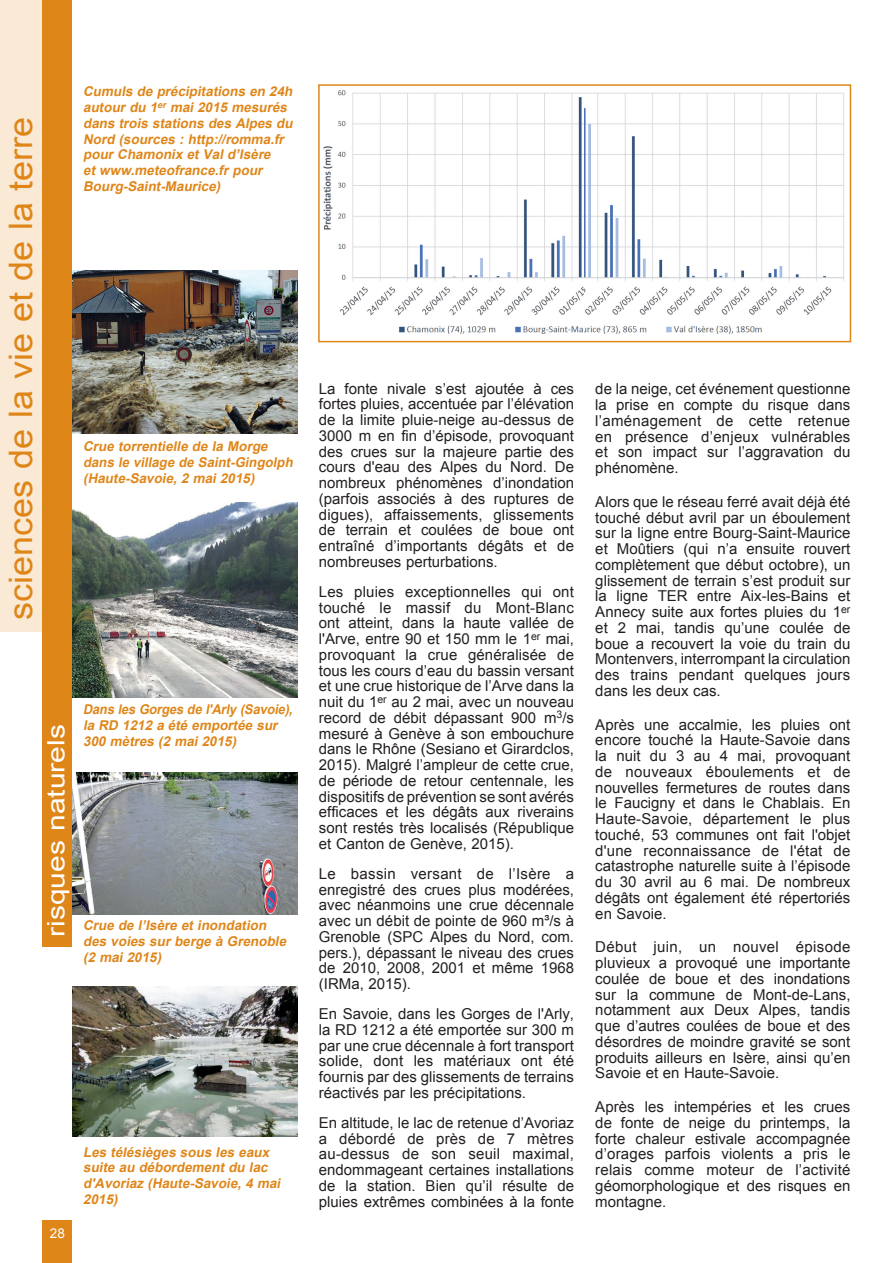
<style>
.page{position:relative;width:893px;height:1263px;background:#fff}
.page>*{position:absolute;margin:0;border:0;box-sizing:border-box;transform-origin:0 0}
.t1{font:32.4px "Arial";color:#df8619;scale:1.11 1}
.t2{font:24px "Arial";color:#fff;scale:1.25 1}
.t3{font:15px/15.8px "Arial";color:#231f20;text-align:justify}
.t4{font:italic 700 13.5px/15.8px "Arial";color:#df8619}
.t5{font:italic 700 13.5px/15.8px "Arial";color:#df8619;scale:.95 1}
.t6{font:13.5px "Arial";color:#fff}
</style>
<div class="page">
<div style="left:43px;top:1220px;width:29px;height:43px;background:#df8619"></div>
<div style="left:0;top:0;width:43px;height:631px;background:#fae9d4"></div>
<div style="left:43px;top:0;width:29px;height:946px;background:#df8619"></div>
<img style="left:72px;top:986px;width:226px;height:151px">
<img style="left:72px;top:773px;width:226px;height:141px">
<img style="left:323px;top:90px;width:521px;height:244px">
<div style="left:318px;top:84px;width:533px;height:258px;border:2px solid #df8619"></div>
<img style="left:72px;top:270px;width:226px;height:163px">
<img style="left:72px;top:503px;width:226px;height:195px">
<h1 class="t1" style="left:0;top:620px;width:455px;rotate:-90deg">sciences de la vie et de la terre</h1>
<p class="t4" style="left:83px;top:84px;width:214px">Cumuls de précipitations en 24h autour du 1<sup>er</sup> mai 2015 mesurés dans trois stations des Alpes du<br>Nord (sources : http://romma.fr pour Chamonix et Val d’Isère<br>et www.meteofrance.fr pour<br>Bourg-Saint-Maurice)</p>
<p class="t4" style="left:83px;top:439px;width:214px">Crue torrentielle de la Morge dans le village de Saint-Gingolph (Haute-Savoie, 2 mai 2015)</p>
<h2 class="t2" style="left:40px;top:937px;width:172px;rotate:-90deg">risques naturels</h2>
<p class="t5" style="left:83px;top:702px;width:225px">Dans les Gorges de l'Arly (Savoie), la RD 1212 a été emportée sur<br>300 mètres (2 mai 2015)</p>
<p class="t4" style="left:83px;top:918px;width:208px">Crue de l’Isère et inondation des voies sur berge à Grenoble (2 mai 2015)</p>
<p class="t6" style="left:50px;top:1225px;width:17px">28</p>
<p class="t4" style="left:83px;top:1144px;width:202px">Les télésièges sous les eaux suite au débordement du lac d'Avoriaz (Haute-Savoie, 4 mai<br>2015)</p>
<p class="t3" style="left:319px;top:381px;width:257px">La fonte nivale s’est ajoutée à ces fortes pluies, accentuée par l’élévation de la limite pluie-neige au-dessus de 3000 m en fin d’épisode, provoquant des crues sur la majeure partie des cours d'eau des Alpes du Nord. De nombreux phénomènes d’inondation (parfois associés à des ruptures de digues), affaissements, glissements de terrain et coulées de boue ont entraîné d’importants dégâts et de nombreuses perturbations.</p>
<p class="t3" style="left:319px;top:584px;width:257px">Les pluies exceptionnelles qui ont touché le massif du Mont-Blanc ont atteint, dans la haute vallée de l'Arve, entre 90 et 150 mm le 1<sup>er</sup> mai, provoquant la crue généralisée de tous les cours d’eau du bassin versant et une crue historique de l’Arve dans la nuit du 1<sup>er</sup> au 2 mai, avec un nouveau record de débit dépassant 900 m<sup>3</sup>/s mesuré à Genève à son embouchure dans le Rhône (Sesiano et Girardclos, 2015). Malgré l’ampleur de cette crue, de période de retour centennale, les dispositifs de prévention se sont avérés efficaces et les dégâts aux riverains sont restés très localisés (République et Canton de Genève, 2015).</p>
<p class="t3" style="left:319px;top:866px;width:257px">Le bassin versant de l’Isère a enregistré des crues plus modérées, avec néanmoins une crue décennale avec un débit de pointe de 960 m³/s à Grenoble (SPC Alpes du Nord, com. pers.), dépassant le niveau des crues de 2010, 2008, 2001 et même 1968 (IRMa, 2015).</p>
<p class="t3" style="left:319px;top:1006px;width:257px">En Savoie, dans les Gorges de l'Arly, la RD 1212 a été emportée sur 300 m par une crue décennale à fort transport solide, dont les matériaux ont été fournis par des glissements de terrains réactivés par les précipitations.</p>
<p class="t3" style="left:319px;top:1115px;width:257px">En altitude, le lac de retenue d’Avoriaz a débordé de près de 7 mètres au-dessus de son seuil maximal, endommageant certaines installations de la station. Bien qu’il résulte de pluies extrêmes combinées à la fonte</p>
<p class="t3" style="left:595px;top:381px;width:257px">de la neige, cet événement questionne la prise en compte du risque dans l’aménagement de cette retenue en présence d’enjeux vulnérables et son impact sur l’aggravation du phénomène.</p>
<p class="t3" style="left:595px;top:494px;width:257px">Alors que le réseau ferré avait déjà été touché début avril par un éboulement sur la ligne entre Bourg-Saint-Maurice et Moûtiers (qui n’a ensuite rouvert complètement que début octobre), un glissement de terrain s’est produit sur la ligne TER entre Aix-les-Bains et Annecy suite aux fortes pluies du 1<sup>er </sup>et 2 mai, tandis qu’une coulée de boue a recouvert la voie du train du Montenvers, interrompant la circulation des trains pendant quelques jours dans les deux cas.</p>
<p class="t3" style="left:595px;top:717px;width:257px">Après une accalmie, les pluies ont encore touché la Haute-Savoie dans la nuit du 3 au 4 mai, provoquant de nouveaux éboulements et de nouvelles fermetures de routes dans le Faucigny et dans le Chablais. En Haute-Savoie, département le plus touché, 53 communes ont fait l'objet d'une reconnaissance de l'état de catastrophe naturelle suite à l’épisode du 30 avril au 6 mai. De nombreux dégâts ont également été répertoriés en Savoie.</p>
<p class="t3" style="left:595px;top:939px;width:257px">Début juin, un nouvel épisode pluvieux a provoqué une importante coulée de boue et des inondations sur la commune de Mont-de-Lans, notamment aux Deux Alpes, tandis que d’autres coulées de boue et des désordres de moindre gravité se sont produits ailleurs en Isère, ainsi qu’en Savoie et en Haute-Savoie.</p>
<p class="t3" style="left:595px;top:1099px;width:257px">Après les intempéries et les crues de fonte de neige du printemps, la forte chaleur estivale accompagnée d’orages parfois violents a pris le relais comme moteur de l’activité géomorphologique et des risques en montagne.</p>
</div>
